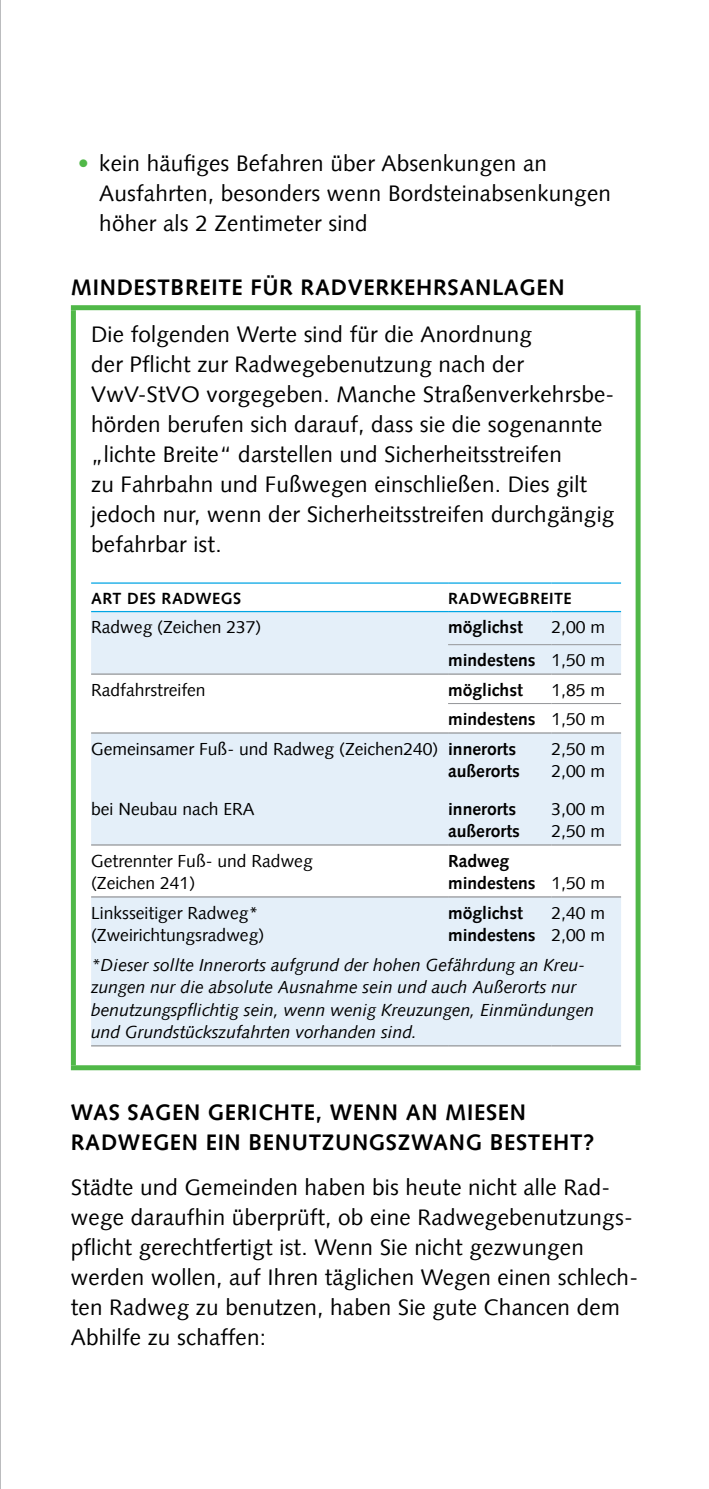
<style>
.page{position:relative;width:709px;height:1489px;background:#fff}
.page>*{position:absolute;margin:0;border:0;box-sizing:border-box;transform-origin:0 0}
.t1{font:22.5px/30px "Syntax Com";letter-spacing:.01em;color:#000}
.t2{font:700 22.5px/30px "Syntax Com";letter-spacing:.03em;color:#000}
.t3{font:17.5px/22.5px "Syntax Com";color:#000}
.t4{font:italic 17.5px/22.5px "Syntax Com";color:#000}
.t5{font:700 17.5px/22.5px "Syntax Com";color:#000}
.t6{font:700 16.25px "Syntax Com";letter-spacing:.03em;color:#000}
.s1{color:#50b848}
.s2{font-weight:700}
.s3{font-weight:400}
</style>
<div class="page">
<hr style="left:0;top:0;width:1px;height:1488px;background:#939598">
<div style="left:71px;top:305px;width:569px;height:5px;background:#50b848"></div>
<div style="left:71px;top:310px;width:5px;height:755px;background:#50b848"></div>
<div style="left:635px;top:310px;width:5px;height:755px;background:#50b848"></div>
<div style="left:71px;top:1065px;width:569px;height:5px;background:#50b848"></div>
<div style="left:91px;top:612px;width:530px;height:433px;background:#e4eff9"></div>
<div style="left:448px;top:645px;width:173px;height:28px;background:#e4eff9"></div>
<svg style="left:91px;top:674px;width:530px;height:222px;fill:#e4eff9"></svg>
<hr style="left:91px;top:673px;width:357px;height:1px;background:#939598">
<hr style="left:91px;top:844px;width:357px;height:1px;background:#939598">
<hr style="left:91px;top:1045px;width:357px;height:1px;background:#939598">
<hr style="left:448px;top:1045px;width:103px;height:1px;background:#939598">
<hr style="left:551px;top:1045px;width:70px;height:1px;background:#939598">
<hr style="left:448px;top:673px;width:103px;height:1px;background:#939598">
<hr style="left:551px;top:673px;width:70px;height:1px;background:#939598">
<hr style="left:448px;top:844px;width:103px;height:1px;background:#939598">
<hr style="left:551px;top:844px;width:70px;height:1px;background:#939598">
<hr style="left:91px;top:732px;width:357px;height:1px;background:#939598">
<hr style="left:91px;top:896px;width:357px;height:1px;background:#939598">
<hr style="left:448px;top:732px;width:103px;height:1px;background:#939598">
<hr style="left:551px;top:732px;width:70px;height:1px;background:#939598">
<hr style="left:448px;top:896px;width:103px;height:1px;background:#939598">
<hr style="left:551px;top:896px;width:70px;height:1px;background:#939598">
<hr style="left:448px;top:644px;width:103px;height:1px;background:#939598">
<hr style="left:551px;top:644px;width:70px;height:1px;background:#939598">
<hr style="left:448px;top:703px;width:103px;height:1px;background:#939598">
<hr style="left:551px;top:703px;width:70px;height:1px;background:#939598">
<hr style="left:91px;top:582px;width:357px;height:1px;background:#00a5e4">
<hr style="left:448px;top:582px;width:103px;height:1px;background:#00a5e4">
<hr style="left:551px;top:582px;width:70px;height:1px;background:#00a5e4">
<hr style="left:91px;top:611px;width:357px;height:1px;background:#00a5e4">
<hr style="left:448px;top:611px;width:103px;height:1px;background:#00a5e4">
<hr style="left:551px;top:611px;width:70px;height:1px;background:#00a5e4">
<p class="t1" style="left:99px;top:148px;width:513px;text-indent:-21px"><span class="s1">•</span> kein häufiges Befahren über Absenkungen an<br>Ausfahrten, besonders wenn Bordsteinabsenkungen höher als 2 Zentimeter sind</p>
<p class="t2" style="left:71px;top:272px;width:495px">MINDESTBREITE FÜR RADVERKEHRSANLAGEN</p>
<p class="t1" style="left:91px;top:319px;width:525px">Die folgenden Werte sind für die Anordnung<br>der Pflicht zur Radwegebenutzung nach der VwV-StVO vorgegeben. Manche Straßenverkehrsbe&shy;hörden berufen sich darauf, dass sie die sogenannte „lichte Breite“ darstellen und Sicherheitsstreifen<br>zu Fahrbahn und Fußwegen einschließen. Dies gilt jedoch nur, wenn der Sicherheitsstreifen durchgängig befahrbar ist.</p>
<p class="t6" style="left:91px;top:588px;width:150px">ART DES RADWEGS</p>
<p class="t6" style="left:448px;top:588px;width:125px">RADWEGBREITE</p>
<p class="t3" style="left:91px;top:616px;width:172px">Radweg (Zeichen 237)</p>
<p class="t5" style="left:448px;top:616px;width:76px">MÖGLICHST</p>
<p class="t3" style="left:448px;top:610px;width:158px;line-height:33px;text-align:right">2,00 m<br><span class="s2">MINDESTENS</span> 1,50 m</p>
<p class="t3" style="left:91px;top:678px;width:116px">Radfahrstreifen</p>
<p class="t5" style="left:448px;top:678px;width:76px">MÖGLICHST</p>
<p class="t3" style="left:448px;top:675px;width:158px;line-height:29.5px;text-align:right">1,85 m<br><span class="s2">MINDESTENS</span> 1,50 m</p>
<p class="t3" style="left:91px;top:737px;width:349px">Gemeinsamer Fuß- und Radweg (Zeichen240)</p>
<p class="t3" style="left:91px;top:797px;width:165px">bei Neubau nach ERA</p>
<p class="t5" style="left:448px;top:737px;width:73px">INNERORTS<br>AUßERORTS</p>
<p class="t5" style="left:448px;top:797px;width:73px">INNERORTS<br>AUßERORTS</p>
<p class="t3" style="left:551px;top:737px;width:55px">2,50 m<br>2,00 m</p>
<p class="t3" style="left:551px;top:797px;width:55px">3,00 m<br>2,50 m</p>
<p class="t3" style="left:91px;top:849px;width:223px">Getrennter Fuß- und Radweg (Zeichen 241)</p>
<p class="t5" style="left:448px;top:849px;width:158px">RADWEG<br>MINDESTENS <span class="s3">1,50 m</span></p>
<p class="t3" style="left:91px;top:901px;width:175px">Linksseitiger Radweg* (Zweirichtungsradweg)</p>
<p class="t5" style="left:448px;top:901px;width:89px">MÖGLICHST<br>MINDESTENS</p>
<p class="t3" style="left:551px;top:901px;width:55px">2,40 m<br>2,00 m</p>
<p class="t4" style="left:91px;top:953px;width:504px">*Dieser sollte Innerorts aufgrund der hohen Gefährdung an Kreu&shy;zungen nur die absolute Ausnahme sein und auch Außerorts nur benutzungspflichtig sein, wenn wenig Kreuzungen, Einmündungen und Grundstückszufahrten vorhanden sind.</p>
<p class="t2" style="left:71px;top:1097px;width:525px">WAS SAGEN GERICHTE, WENN AN MIESEN<br>RADWEGEN EIN BENUTZUNGSZWANG BESTEHT?</p>
<p class="t1" style="left:71px;top:1172px;width:568px">Städte und Gemeinden haben bis heute nicht alle Rad&shy;wege daraufhin überprüft, ob eine Radwegebenutzungs&shy;pflicht gerechtfertigt ist. Wenn Sie nicht gezwungen werden wollen, auf Ihren täglichen Wegen einen schlech&shy;ten Radweg zu benutzen, haben Sie gute Chancen dem Abhilfe zu schaffen:</p>
</div>
